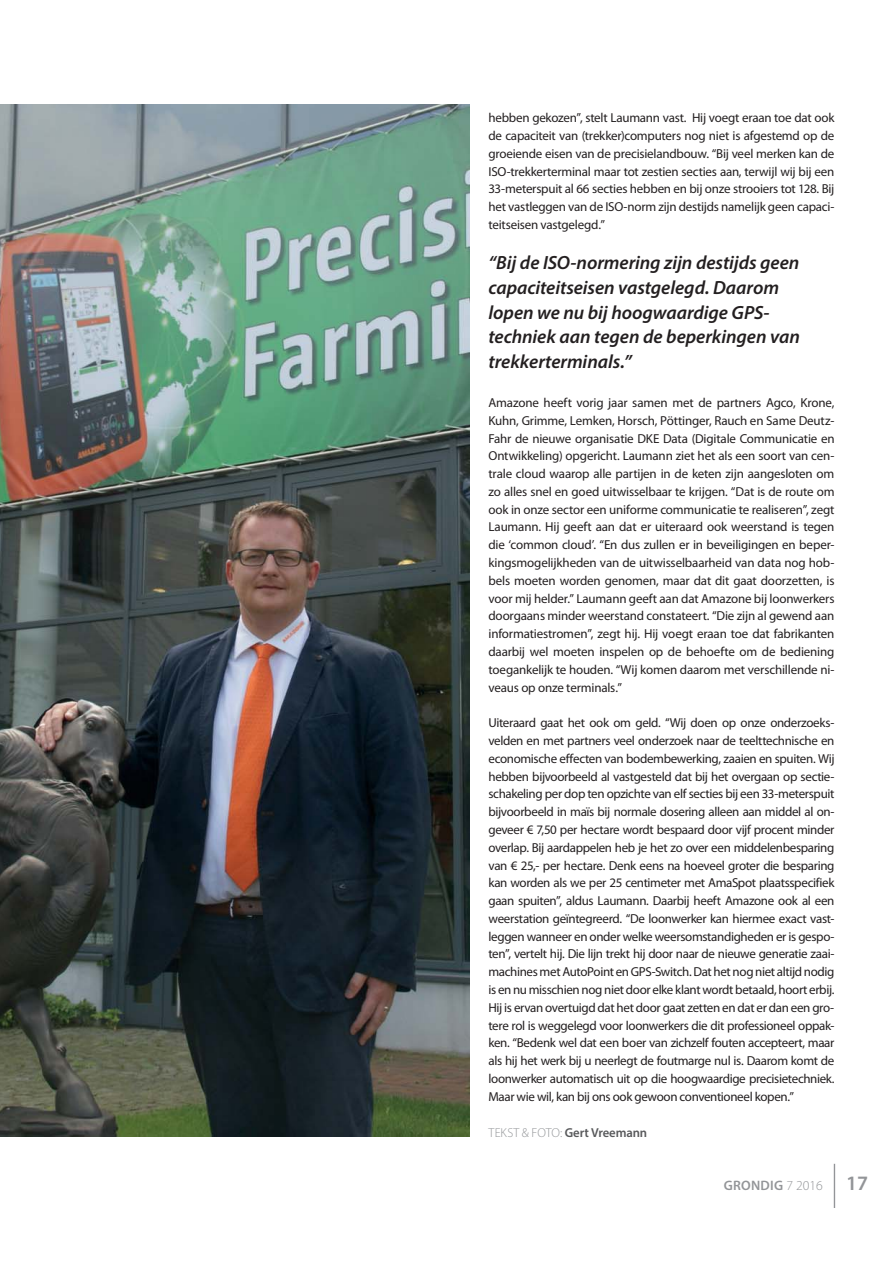
<style>
.page{position:relative;width:893px;height:1263px;background:#fff}
.page>*{position:absolute;margin:0;border:0;box-sizing:border-box;transform-origin:0 0}
.t1{font:italic 600 19.2px/24.6px "Myriad Pro";color:#231f20}
.t2{font:600 13.65px "Myriad Pro";letter-spacing:.02em;color:#939598}
.t3{font:13.05px/17.9px "Myriad Pro";letter-spacing:-.02em;color:#231f20;text-align:justify}
.t4{font:600 13.05px "Myriad Pro";letter-spacing:-.01em;color:#58595b}
.s1{font-weight:300;color:#939598}
.s2{font-weight:300}
.s3{font-size:20.55px}
</style>
<div class="page">
<hr style="left:834px;top:1164px;width:1px;height:44px;background:#939598">
<img style="left:0;top:104px;width:469px;height:1033px">
<p class="t3" style="left:488px;top:110px;width:347px">hebben gekozen”, stelt Laumann vast. Hij voegt eraan toe dat ook de capaciteit van (trekker)computers nog niet is afgestemd op de groeiende eisen van de precisielandbouw. “Bij veel merken kan de ISO-trekkerterminal maar tot zestien secties aan, terwijl wij bij een 33-meterspuit al 66 secties hebben en bij onze strooiers tot 128. Bij het vastleggen van de ISO-norm zijn destijds namelijk geen capaci&shy;teitseisen vastgelegd.”</p>
<h1 class="t1" style="left:488px;top:252px;width:313px">“Bij de ISO-normering zijn destijds geen capaciteitseisen vastgelegd. Daarom lopen we nu bij hoogwaardige GPS&shy;techniek aan tegen de beperkingen van trekkerterminals.”</h1>
<p class="t3" style="left:488px;top:394px;width:348px">Amazone heeft vorig jaar samen met de partners Agco, Krone, Kuhn, Grimme, Lemken, Horsch, Pöttinger, Rauch en Same Deutz-Fahr de nieuwe organisatie DKE Data (Digitale Communicatie en Ontwikkeling) opgericht. Laumann ziet het als een soort van cen&shy;trale cloud waarop alle partijen in de keten zijn aangesloten om zo alles snel en goed uitwisselbaar te krijgen. “Dat is de route om ook in onze sector een uniforme communicatie te realiseren”, zegt Laumann. Hij geeft aan dat er uiteraard ook weerstand is tegen die ‘common cloud’. “En dus zullen er in beveiligingen en beper&shy;kingsmogelijkheden van de uitwisselbaarheid van data nog hob&shy;bels moeten worden genomen, maar dat dit gaat doorzetten, is voor mij helder.” Laumann geeft aan dat Amazone bij loonwerkers doorgaans minder weerstand constateert. “Die zijn al gewend aan informatiestromen”, zegt hij. Hij voegt eraan toe dat fabrikanten daarbij wel moeten inspelen op de behoefte om de bediening toegankelijk te houden. “Wij komen daarom met verschillende ni&shy;veaus op onze terminals.”</p>
<p class="t3" style="left:488px;top:715px;width:348px">Uiteraard gaat het ook om geld. “Wij doen op onze onderzoeks&shy;velden en met partners veel onderzoek naar de teelttechnische en economische effecten van bodembewerking, zaaien en spuiten. Wij hebben bijvoorbeeld al vastgesteld dat bij het overgaan op sectie&shy;schakeling per dop ten opzichte van elf secties bij een 33-meterspuit bijvoorbeeld in maïs bij normale dosering alleen aan middel al on&shy;geveer € 7,50 per hectare wordt bespaard door vijf procent minder overlap. Bij aardappelen heb je het zo over een middelenbesparing van € 25,- per hectare. Denk eens na hoeveel groter die besparing kan worden als we per 25 centimeter met AmaSpot plaatsspecifiek gaan spuiten”, aldus Laumann. Daarbij heeft Amazone ook al een weerstation geïntegreerd. “De loonwerker kan hiermee exact vast&shy;leggen wanneer en onder welke weersomstandigheden er is gespo&shy;ten”, vertelt hij. Die lijn trekt hij door naar de nieuwe generatie zaai&shy;machines met AutoPoint en GPS-Switch. Dat het nog niet altijd nodig is en nu misschien nog niet door elke klant wordt betaald, hoort erbij.<br>Hij is ervan overtuigd dat het door gaat zetten en dat er dan een gro&shy;tere rol is weggelegd voor loonwerkers die dit professioneel oppak&shy;ken. “Bedenk wel dat een boer van zichzelf fouten accepteert, maar als hij het werk bij u neerlegt de foutmarge nul is. Daarom komt de loonwerker automatisch uit op die hoogwaardige precisietechniek.<br>Maar wie wil, kan bij ons ook gewoon conventioneel kopen.”</p>
<p class="t4" style="left:489px;top:1124px;width:160px"><span class="s1">TEKST &amp; FOTO:</span> Gert Vreemann</p>
<p class="t2" style="left:724px;top:1177px;width:146px">GRONDIG <span class="s2">7 2016</span> <span class="s3">17</span></p>
</div>
